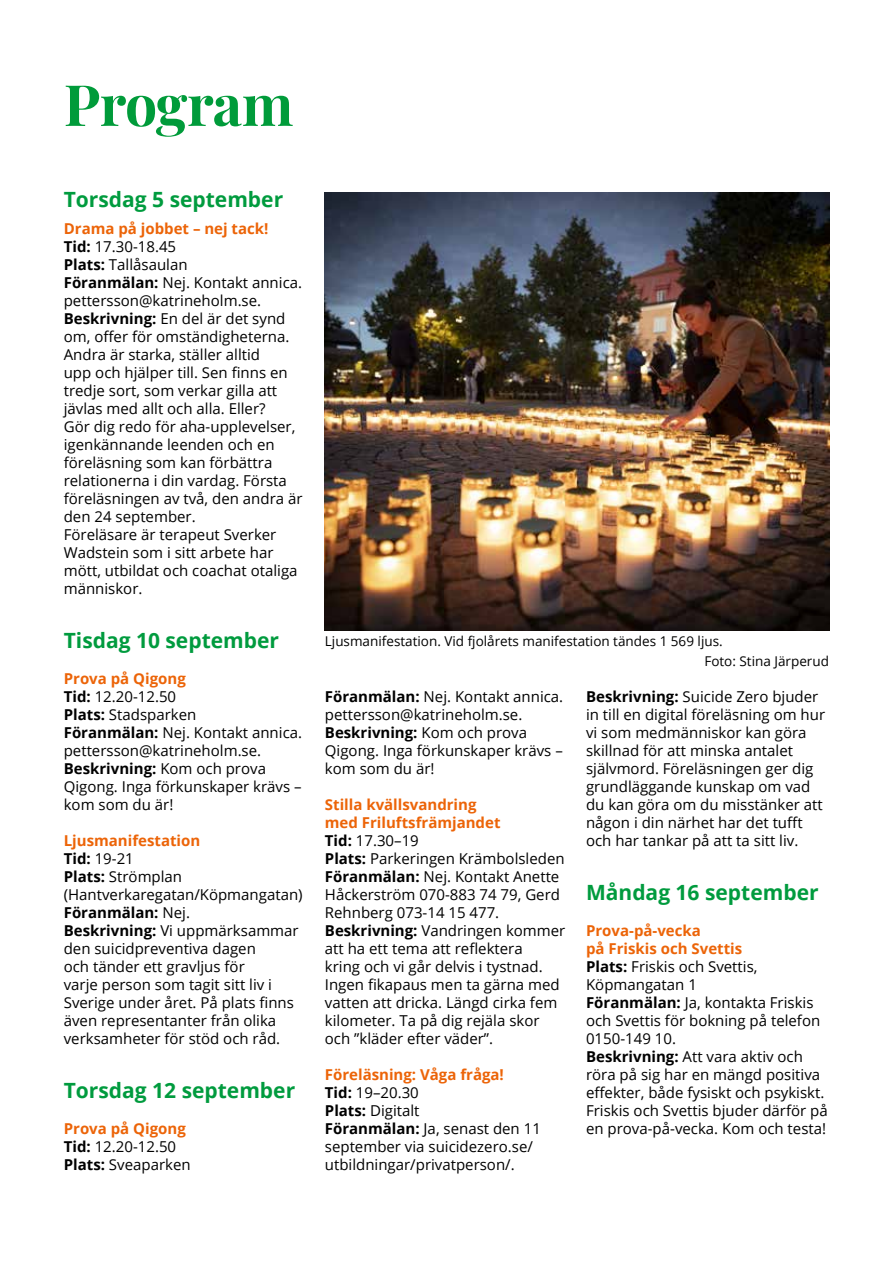
<style>
.page{position:relative;width:893px;height:1263px;background:#fff}
.page>*{position:absolute;margin:0;border:0;box-sizing:border-box;transform-origin:0 0}
.t1{font:700 57px "Playfair Display";letter-spacing:-.015em;color:#009b3a}
.t2{font:700 21px "Open Sans";color:#009b3e}
.t3{font:15px/18px "Open Sans";color:#000}
.t4{font:13.5px/20.4px "Open Sans";color:#000}
.s1{font-weight:700;color:#ec6408}
.s2{font-weight:700}
</style>
<div class="page">
<img style="left:325px;top:192px;width:504px;height:438px">
<h1 class="t1" style="left:64px;top:60px;width:231px">Program</h1>
<h2 class="t2" style="left:64px;top:185px;width:221px">Torsdag 5 september</h2>
<p class="t3" style="left:64px;top:219px;width:240px"><span class="s1">Drama på jobbet – nej tack!<br></span><span class="s2">Tid:</span> 17.30-18.45<br><span class="s2">Plats:</span> Tallåsaulan<br><span class="s2">Föranmälan:</span> Nej. Kontakt annica. pettersson@katrineholm.se.<br><span class="s2">Beskrivning:</span> En del är det synd om, offer för omständigheterna.<br>Andra är starka, ställer alltid<br>upp och hjälper till. Sen finns en tredje sort, som verkar gilla att jävlas med allt och alla. Eller?<br>Gör dig redo för aha-upplevelser, igenkännande leenden och en föreläsning som kan förbättra relationerna i din vardag. Första föreläsningen av två, den andra är den 24 september.<br>Föreläsare är terapeut Sverker<br>Wadstein som i sitt arbete har mött, utbildat och coachat otaliga människor.</p>
<h2 class="t2" style="left:64px;top:626px;width:217px">Tisdag 10 september</h2>
<p class="t3" style="left:64px;top:669px;width:240px"><span class="s1">Prova på Qigong<br></span><span class="s2">Tid:</span> 12.20-12.50<br><span class="s2">Plats:</span> Stadsparken<br><span class="s2">Föranmälan:</span> Nej. Kontakt annica. pettersson@katrineholm.se.<br><span class="s2">Beskrivning:</span> Kom och prova<br>Qigong. Inga förkunskaper krävs – kom som du är!</p>
<p class="t3" style="left:64px;top:831px;width:240px"><span class="s1">Ljusmanifestation<br></span><span class="s2">Tid:</span> 19-21<br><span class="s2">Plats:</span> Strömplan (Hantverkaregatan/Köpmangatan)<br><span class="s2">Föranmälan:</span> Nej.<br><span class="s2">Beskrivning:</span> Vi uppmärksammar den suicidpreventiva dagen<br>och tänder ett gravljus för<br>varje person som tagit sitt liv i<br>Sverige under året. På plats finns även representanter från olika verksamheter för stöd och råd.</p>
<h2 class="t2" style="left:64px;top:1076px;width:233px">Torsdag 12 september</h2>
<p class="t3" style="left:64px;top:1119px;width:128px"><span class="s1">Prova på Qigong<br></span><span class="s2">Tid:</span> 12.20-12.50<br><span class="s2">Plats:</span> Sveaparken</p>
<p class="t4" style="left:704px;top:630px;width:126px;text-indent:-379px">Ljusmanifestation. Vid fjolårets manifestation tändes 1 569 ljus.<br>Foto: Stina Järperud</p>
<p class="t3" style="left:325px;top:687px;width:240px"><span class="s2">Föranmälan:</span> Nej. Kontakt annica. pettersson@katrineholm.se.<br><span class="s2">Beskrivning:</span> Kom och prova<br>Qigong. Inga förkunskaper krävs – kom som du är!</p>
<p class="t3" style="left:325px;top:795px;width:242px"><span class="s1">Stilla kvällsvandring<br>med Friluftsfrämjandet<br></span><span class="s2">Tid:</span> 17.30–19<br><span class="s2">Plats:</span> Parkeringen Krämbolsleden<br><span class="s2">Föranmälan:</span> Nej. Kontakt Anette<br>Håckerström 070-883 74 79, Gerd<br>Rehnberg 073-14 15 477.<br><span class="s2">Beskrivning:</span> Vandringen kommer att ha ett tema att reflektera<br>kring och vi går delvis i tystnad.<br>Ingen fikapaus men ta gärna med vatten att dricka. Längd cirka fem kilometer. Ta på dig rejäla skor och ”kläder efter väder”.</p>
<p class="t3" style="left:325px;top:1065px;width:217px"><span class="s1">Föreläsning: Våga fråga!<br></span><span class="s2">Tid:</span> 19–20.30<br><span class="s2">Plats:</span> Digitalt<br><span class="s2">Föranmälan:</span> Ja, senast den 11 september via suicidezero.se/ utbildningar/privatperson/.</p>
<p class="t3" style="left:586px;top:687px;width:241px"><span class="s2">Beskrivning:</span> Suicide Zero bjuder in till en digital föreläsning om hur vi som medmänniskor kan göra skillnad för att minska antalet självmord. Föreläsningen ger dig grundläggande kunskap om vad du kan göra om du misstänker att någon i din närhet har det tufft och har tankar på att ta sitt liv.</p>
<h2 class="t2" style="left:586px;top:878px;width:234px">Måndag 16 september</h2>
<p class="t3" style="left:586px;top:921px;width:243px"><span class="s1">Prova-på-vecka<br>på Friskis och Svettis<br></span><span class="s2">Plats:</span> Friskis och Svettis,<br>Köpmangatan 1<br><span class="s2">Föranmälan:</span> Ja, kontakta Friskis och Svettis för bokning på telefon<br>0150-149 10.<br><span class="s2">Beskrivning:</span> Att vara aktiv och röra på sig har en mängd positiva effekter, både fysiskt och psykiskt.<br>Friskis och Svettis bjuder därför på en prova-på-vecka. Kom och testa!</p>
</div>
